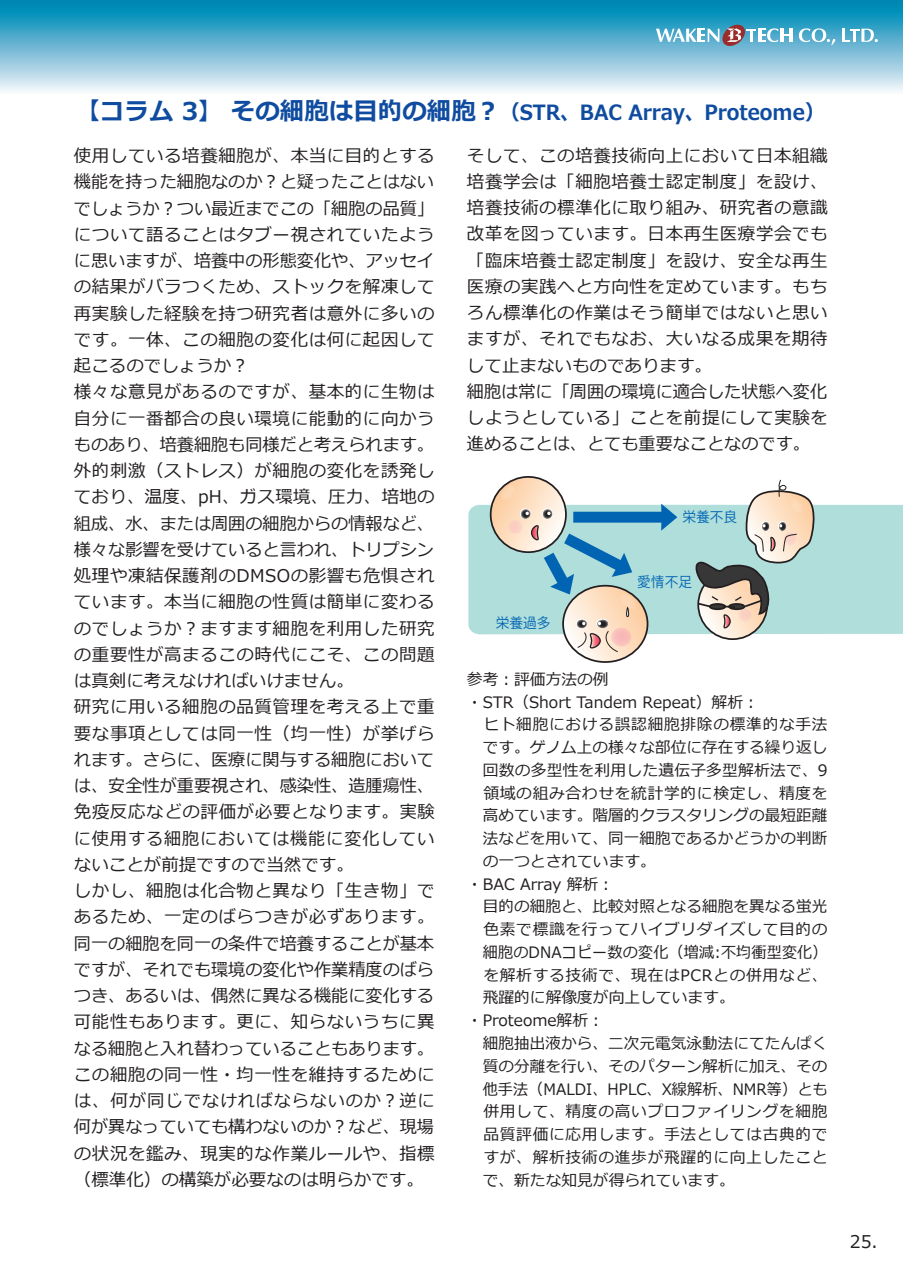
<style>
.page{position:relative;width:903px;height:1275px;background:#fff}
.page>*{position:absolute;margin:0;border:0;box-sizing:border-box;transform-origin:0 0}
.t1{font:700 21px "Meiryo";color:#0f4ca0;scale:.93 1}
.t2{font:17.5px/26.2px "Meiryo";letter-spacing:.03em;color:#231f20}
.t3{font:15.75px "Meiryo";letter-spacing:.005em;color:#231f20}
.t4{font:15.75px "Meiryo";letter-spacing:.045em;color:#231f20}
.t5{font:15.75px "Meiryo";letter-spacing:.005em;color:#231f20;scale:.96 1}
.t6{font:14px "Koz Go Pro";color:#0166b3}
.t7{font:14px "Koz Go Pro";color:#0164b2}
.s1{font-size:24.5px}
</style>
<div class="page">
<div style="left:0;top:0;width:903px;height:94px;background:linear-gradient(to bottom,#007fb0,#f4f4fa)"></div>
<svg style="left:799px;top:28px;width:36px;height:17px"></svg>
<svg style="left:842px;top:29px;width:36px;height:13px"></svg>
<svg style="left:656px;top:23px;width:136px;height:24px"></svg>
<div style="left:468px;top:505px;width:435px;height:129px;background:#afdedb"></div>
<svg style="left:491px;top:477px;width:75px;height:75px;background:#f5d4b5"></svg>
<div style="left:490px;top:476px;width:77px;height:77px;border:2px solid #231f20;border-radius:50%"></div>
<svg style="left:501px;top:485px;width:13px;height:15px"></svg>
<div style="left:509px;top:520px;width:13px;height:14px;background:#fbd0c1;border-radius:50%"></div>
<svg style="left:698px;top:570px;width:69px;height:69px"></svg>
<svg style="left:694px;top:479px;width:121px;height:150px"></svg>
<svg style="left:520px;top:504px;width:157px;height:158px;background:#b4cfd0"></svg>
<p class="t1" style="left:76px;top:98px;width:807px"><span class="s1">【コラム 3】 その細胞は目的の細胞？</span>（STR、BAC Array、Proteome）</p>
<p class="t2" style="left:74px;top:143px;width:362px">使用している培養細胞が、本当に目的とする機能を持った細胞なのか？と疑ったことはないでしょうか？つい最近までこの「細胞の品質」について語ることはタブー視されていたように思いますが、培養中の形態変化や、アッセイの結果がバラつくため、ストックを解凍して再実験した経験を持つ研究者は意外に多いのです。一体、この細胞の変化は何に起因して起こるのでしょうか？<br>様々な意見があるのですが、基本的に生物は自分に一番都合の良い環境に能動的に向かうものあり、培養細胞も同様だと考えられます。外的刺激（ストレス）が細胞の変化を誘発しており、温度、pH、ガス環境、圧力、培地の組成、水、または周囲の細胞からの情報など、様々な影響を受けていると言われ、トリプシン処理や凍結保護剤のDMSOの影響も危惧されています。本当に細胞の性質は簡単に変わるのでしょうか？ますます細胞を利用した研究の重要性が高まるこの時代にこそ、この問題は真剣に考えなければいけません。<br>研究に用いる細胞の品質管理を考える上で重要な事項としては同一性（均一性）が挙げられます。さらに、医療に関与する細胞においては、安全性が重要視され、感染性、造腫瘍性、免疫反応などの評価が必要となります。実験に使用する細胞においては機能に変化していないことが前提ですので当然です。<br>しかし、細胞は化合物と異なり「生き物」であるため、一定のばらつきが必ずあります。同一の細胞を同一の条件で培養することが基本ですが、それでも環境の変化や作業精度のばらつき、あるいは、偶然に異なる機能に変化する可能性もあります。更に、知らないうちに異なる細胞と入れ替わっていることもあります。この細胞の同一性・均一性を維持するためには、何が同じでなければならないのか？逆に何が異なっていても構わないのか？など、現場の状況を鑑み、現実的な作業ルールや、指標（標準化）の構築が必要なのは明らかです。</p>
<p class="t2" style="left:467px;top:143px;width:362px">そして、この培養技術向上において日本組織培養学会は「細胞培養士認定制度」を設け、培養技術の標準化に取り組み、研究者の意識改革を図っています。日本再生医療学会でも「臨床培養士認定制度」を設け、安全な再生医療の実践へと方向性を定めています。もちろん標準化の作業はそう簡単ではないと思いますが、それでもなお、大いなる成果を期待して止まないものであります。<br>細胞は常に「周囲の環境に適合した状態へ変化しようとしている」ことを前提にして実験を進めることは、とても重要なことなのです。</p>
<p class="t6" style="left:682px;top:508px;width:56px">栄養不良</p>
<p class="t6" style="left:637px;top:572px;width:56px">愛情不足</p>
<p class="t7" style="left:496px;top:614px;width:56px">栄養過多</p>
<p class="t3" style="left:467px;top:668px;width:143px">参考：評価方法の例</p>
<p class="t3" style="left:467px;top:691px;width:293px">・STR（Short Tandem Repeat）解析：</p>
<p class="t4" style="left:467px;top:714px;width:362px">　ヒト細胞における誤認細胞排除の標準的な手法</p>
<p class="t3" style="left:483px;top:736px;width:346px">です。ゲノム上の様々な部位に存在する繰り返し</p>
<p class="t3" style="left:467px;top:759px;width:362px">　回数の多型性を利用した遺伝子多型解析法で、9</p>
<p class="t4" style="left:467px;top:782px;width:362px">　領域の組み合わせを統計学的に検定し、精度を</p>
<p class="t3" style="left:483px;top:805px;width:346px">高めています。階層的クラスタリングの最短距離</p>
<p class="t3" style="left:483px;top:827px;width:346px">法などを用いて、同一細胞であるかどうかの判断</p>
<p class="t3" style="left:467px;top:850px;width:190px">　の一つとされています。</p>
<p class="t3" style="left:467px;top:873px;width:149px">・BAC Array 解析：</p>
<p class="t3" style="left:483px;top:896px;width:346px">目的の細胞と、比較対照となる細胞を異なる蛍光</p>
<p class="t4" style="left:467px;top:918px;width:362px">　色素で標識を行ってハイブリダイズして目的の</p>
<p class="t5" style="left:483px;top:941px;width:361px">細胞のDNAコピー数の変化（増減:不均衝型変化）</p>
<p class="t4" style="left:467px;top:964px;width:362px">　を解析する技術で、現在はPCRとの併用など、</p>
<p class="t3" style="left:467px;top:987px;width:269px">　飛躍的に解像度が向上しています。</p>
<p class="t3" style="left:467px;top:1009px;width:138px">・Proteome解析：</p>
<p class="t3" style="left:483px;top:1032px;width:346px">細胞抽出液から、二次元電気泳動法にてたんぱく</p>
<p class="t3" style="left:483px;top:1055px;width:346px">質の分離を行い、そのパターン解析に加え、その</p>
<p class="t5" style="left:483px;top:1078px;width:361px">他手法（MALDI、HPLC、X線解析、NMR等）とも</p>
<p class="t4" style="left:467px;top:1100px;width:362px">　併用して、精度の高いプロファイリングを細胞</p>
<p class="t4" style="left:467px;top:1123px;width:362px">　品質評価に応用します。手法としては古典的で</p>
<p class="t4" style="left:467px;top:1146px;width:362px">　すが、解析技術の進歩が飛躍的に向上したこと</p>
<p class="t3" style="left:467px;top:1169px;width:269px">　で、新たな知見が得られています。</p>
<p class="t2" style="left:850px;top:1229px;width:29px">25.</p>
</div>
